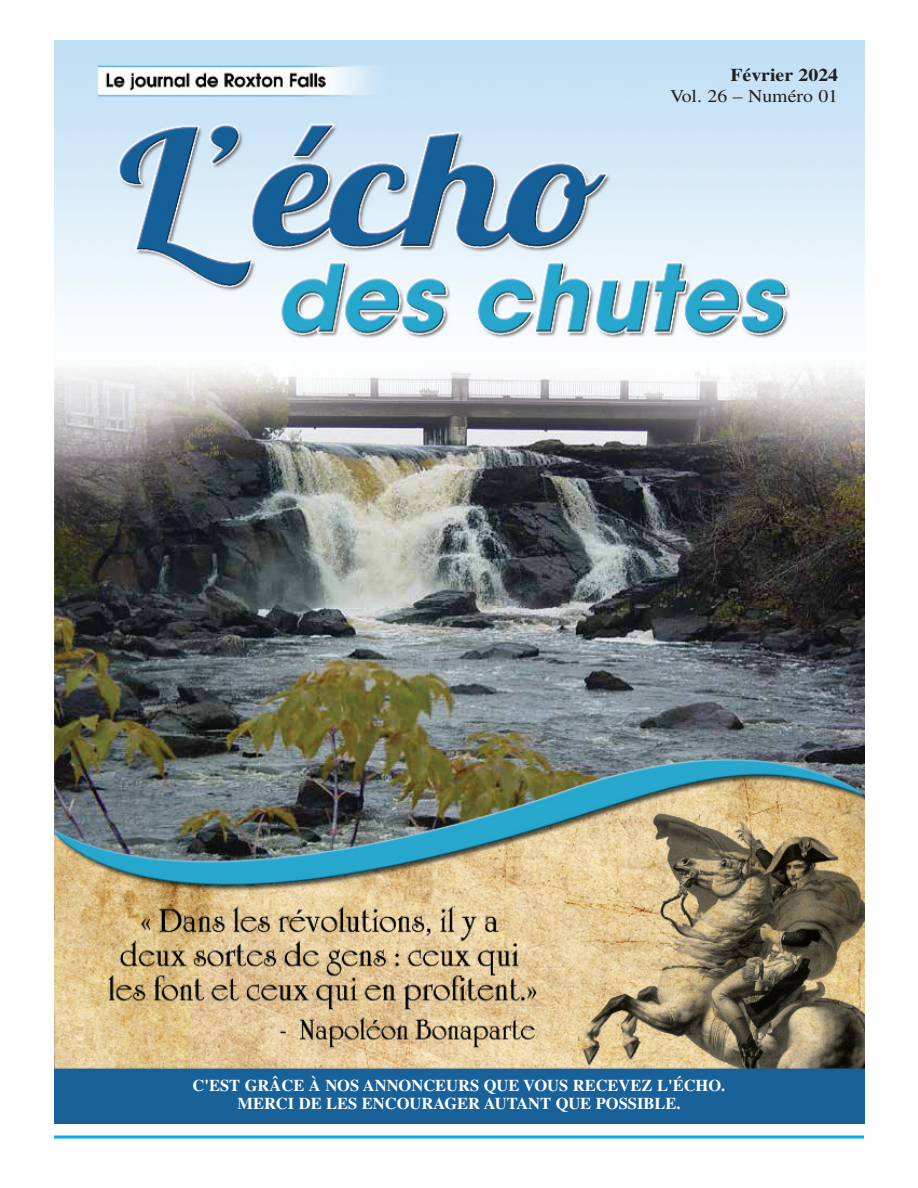
<style>
.page{position:relative;width:918px;height:1188px;background:#fff}
.page>*{position:absolute;margin:0;border:0;box-sizing:border-box;transform-origin:0 0}
.t1{font:18px "Times";color:#231f20;scale:1.1 1}
.t2{font:700 18px "Times";color:#231f20;scale:1.1 1}
.t3{font:700 16.5px/18px "Times";color:#fff;text-align:center}
</style>
<div class="page">
<img style="left:54px;top:41px;width:810px;height:1082px">
<hr style="left:54px;top:1136px;width:810px;height:2px;background:#00aeef">
<p class="t2" style="left:731px;top:69px;width:99px">Février 2024</p>
<p class="t1" style="left:670px;top:90px;width:154px">Vol. 26 – Numéro 01</p>
<p class="t3" style="left:193px;top:1079px;width:534px">C'EST GRÂCE À NOS ANNONCEURS QUE VOUS RECEVEZ L'ÉCHO.<br>MERCI DE LES ENCOURAGER AUTANT QUE POSSIBLE.</p>
</div>
